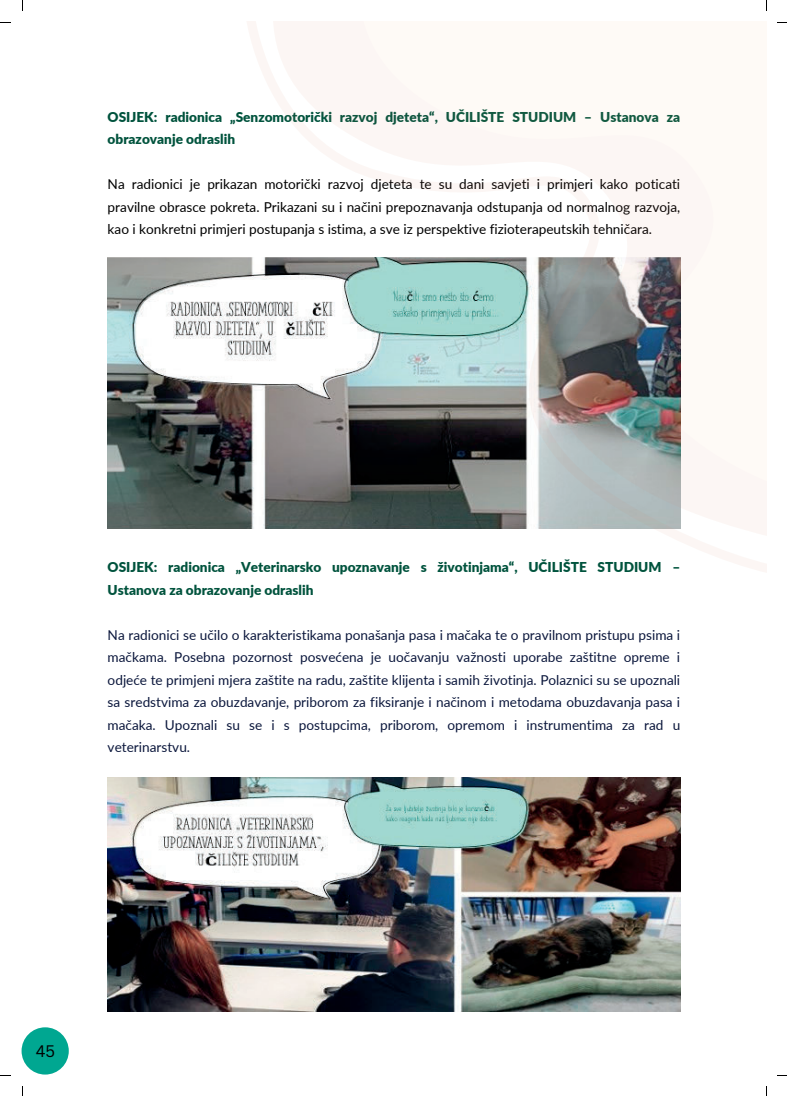
<style>
.page{position:relative;width:787px;height:1096px;background:#fff}
.page>*{position:absolute;margin:0;border:0;box-sizing:border-box;transform-origin:0 0}
.t1{font:16.25px "Canva Sans";color:#000}
.t2{font:13.62px/22.5px "Lato";color:#0b173c;text-align:justify}
.t3{font:13.62px/22.5px "Lato";color:#000;text-align:justify}
.t4{font:900 13.62px/22.5px "Lato";color:#00533d}
</style>
<div class="page">
<img style="left:107px;top:258px;width:135px;height:271px">
<img style="left:107px;top:777px;width:573px;height:234px">
<div style="left:22px;top:1027px;width:47px;height:47px;background:#00a791;border-radius:50%"></div>
<svg style="left:242px;top:22px;width:524px;height:550px"></svg>
<p class="t4" style="left:108px;top:105px;width:574px">OSIJEK: radionica „Senzomotorički razvoj djeteta“, UČILIŠTE STUDIUM – Ustanova za obrazovanje odraslih</p>
<p class="t3" style="left:108px;top:173px;width:574px">Na radionici je prikazan motorički razvoj djeteta te su dani savjeti i primjeri kako poticati pravilne obrasce pokreta. Prikazani su i načini prepoznavanja odstupanja od normalnog razvoja, kao i konkretni primjeri postupanja s istima, a sve iz perspektive fizioterapeutskih tehničara.</p>
<p class="t4" style="left:108px;top:555px;width:574px">OSIJEK: radionica „Veterinarsko upoznavanje s životinjama“, UČILIŠTE STUDIUM –<br>Ustanova za obrazovanje odraslih</p>
<p class="t2" style="left:108px;top:623px;width:574px">Na radionici se učilo o karakteristikama ponašanja pasa i mačaka te o pravilnom pristupu psima i mačkama. Posebna pozornost posvećena je uočavanju važnosti uporabe zaštitne opreme i odjeće te primjeni mjera zaštite na radu, zaštite klijenta i samih životinja. Polaznici su se upoznali sa sredstvima za obuzdavanje, priborom za fiksiranje i načinom i metodama obuzdavanja pasa i mačaka. Upoznali su se i s postupcima, priborom, opremom i instrumentima za rad u veterinarstvu.</p>
<p class="t1" style="left:36px;top:1039px;width:21px">45</p>
</div>
